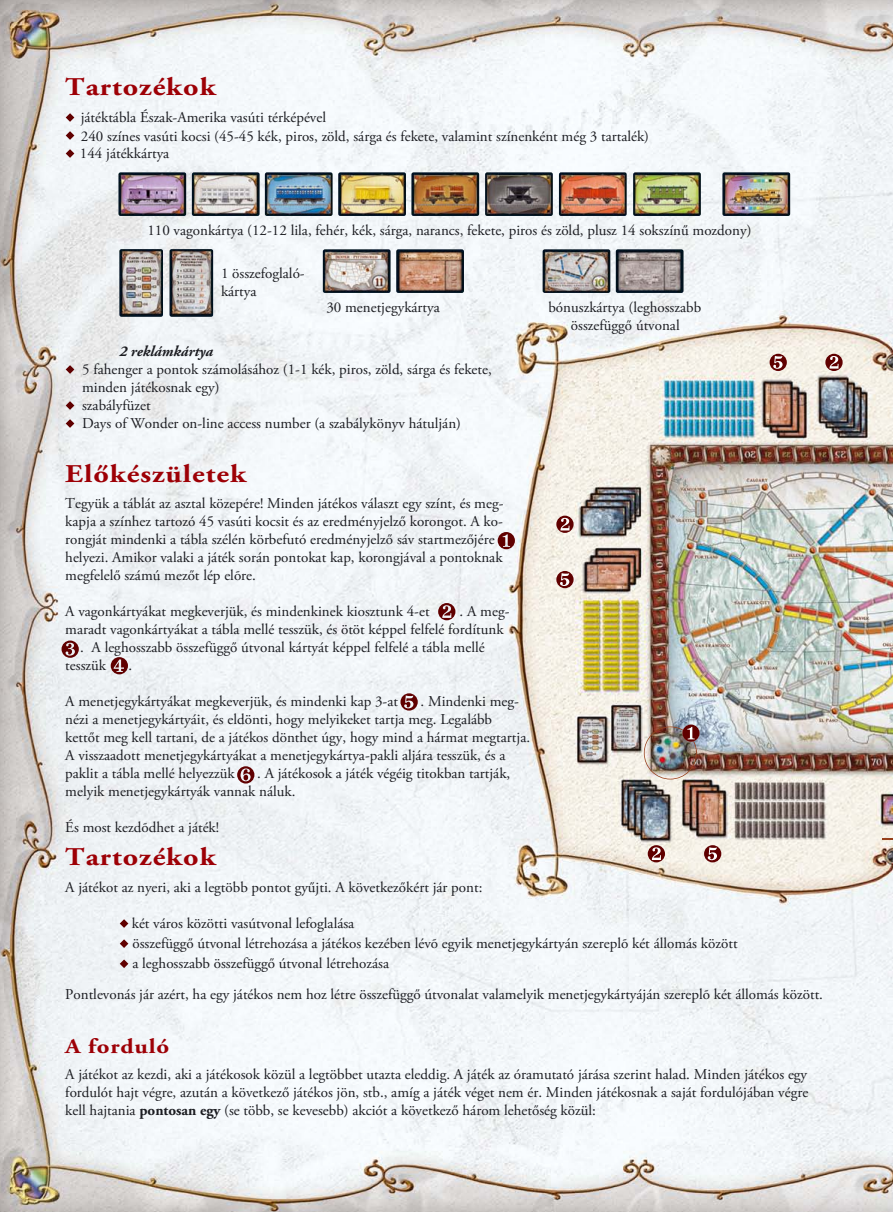
<style>
.page{position:relative;width:893px;height:1212px;background:#fff}
.page>*{position:absolute;margin:0;border:0;box-sizing:border-box;transform-origin:0 0}
.t1{font:700 25.5px "Adobe Garamond Pro";letter-spacing:.035em;color:#9d0006;scale:1.18 1}
.t2{font:700 21px "Adobe Garamond Pro";letter-spacing:.035em;color:#9d0006;scale:1.18 1}
.t3{font:15px/18px "Adobe Garamond Pro";color:#1b1c21}
.t4{font:italic 700 15px "Adobe Garamond Pro";color:#1b1c21}
.s1{font-weight:700}
</style>
<div class="page">
<img style="left:1px;top:0;width:891px;height:1212px">
<svg style="left:66px;top:113px;width:8px;height:9px"></svg>
<svg style="left:66px;top:131px;width:8px;height:9px"></svg>
<svg style="left:66px;top:149px;width:8px;height:9px"></svg>
<svg style="left:66px;top:365px;width:8px;height:9px"></svg>
<svg style="left:66px;top:401px;width:8px;height:9px"></svg>
<svg style="left:66px;top:419px;width:8px;height:9px"></svg>
<svg style="left:497px;top:532px;width:18px;height:17px"></svg>
<svg style="left:438px;top:603px;width:17px;height:17px"></svg>
<svg style="left:62px;top:641px;width:17px;height:17px"></svg>
<svg style="left:111px;top:657px;width:17px;height:17px"></svg>
<svg style="left:400px;top:693px;width:18px;height:18px"></svg>
<svg style="left:237px;top:766px;width:17px;height:18px"></svg>
<svg style="left:120px;top:919px;width:8px;height:9px"></svg>
<svg style="left:120px;top:939px;width:8px;height:9px"></svg>
<svg style="left:120px;top:959px;width:8px;height:9px"></svg>
<img style="left:722px;top:172px;width:68px;height:44px">
<img style="left:118px;top:172px;width:68px;height:44px">
<img style="left:192px;top:172px;width:67px;height:44px">
<img style="left:265px;top:172px;width:67px;height:44px">
<img style="left:338px;top:172px;width:68px;height:44px">
<img style="left:411px;top:172px;width:68px;height:44px">
<img style="left:485px;top:172px;width:68px;height:44px">
<img style="left:559px;top:172px;width:67px;height:44px">
<img style="left:633px;top:172px;width:67px;height:44px">
<img style="left:119px;top:249px;width:44px;height:68px">
<img style="left:169px;top:249px;width:44px;height:68px">
<img style="left:643px;top:725px;width:56px;height:54px">
<svg style="left:825px;top:354px;width:17px;height:17px"></svg>
<svg style="left:769px;top:354px;width:17px;height:17px"></svg>
<svg style="left:556px;top:516px;width:17px;height:17px"></svg>
<svg style="left:556px;top:571px;width:17px;height:17px"></svg>
<svg style="left:647px;top:845px;width:18px;height:17px"></svg>
<svg style="left:704px;top:845px;width:17px;height:17px"></svg>
<img style="left:396px;top:249px;width:68px;height:44px">
<img style="left:542px;top:249px;width:68px;height:44px">
<img style="left:615px;top:249px;width:68px;height:44px">
<img style="left:323px;top:249px;width:67px;height:44px">
<h1 class="t1" style="left:65px;top:72px;width:129px">Tartozékok</h1>
<p class="t3" style="left:81px;top:108px;width:570px;line-height:19px">játéktábla Észak-Amerika vasúti térképével<br>240 színes vasúti kocsi (45-45 kék, piros, zöld, sárga és fekete, valamint színenként még 3 tartalék)</p>
<p class="t3" style="left:80px;top:144px;width:91px">144 játékkártya</p>
<p class="t3" style="left:147px;top:221px;width:605px">110 vagonkártya (12-12 lila, fehér, kék, sárga, narancs, fekete, piros és zöld, plusz 14 sokszínű mozdony)</p>
<p class="t3" style="left:221px;top:265px;width:85px">1 összefoglaló&shy;kártya</p>
<p class="t3" style="left:326px;top:298px;width:115px">30 menetjegykártya</p>
<p class="t3" style="left:548px;top:298px;width:154px;text-align:center">bónuszkártya (leghosszabb összefüggő útvonal</p>
<p class="t4" style="left:119px;top:342px;width:95px">2 reklámkártya</p>
<p class="t3" style="left:82px;top:360px;width:411px">5 fahenger a pontok számolásához (1-1 kék, piros, zöld, sárga és fekete, minden játékosnak egy)<br>szabályfüzet<br>Days of Wonder on-line access number (a szabálykönyv hátulján)</p>
<h1 class="t1" style="left:65px;top:459px;width:155px">Előkészületek</h1>
<p class="t3" style="left:65px;top:495px;width:439px">Tegyük a táblát az asztal közepére! Minden játékos választ egy színt, és meg&shy;kapja a színhez tartozó 45 vasúti kocsit és az eredményjelző korongot. A ko&shy;rongját mindenki a tábla szélén körbefutó eredményjelző sáv startmezőjére helyezi. Amikor valaki a játék során pontokat kap, korongjával a pontoknak megfelelő számú mezőt lép elõre.</p>
<p class="t3" style="left:65px;top:603px;width:366px">A vagonkártyákat megkeverjük, és mindenkinek kiosztunk 4-et</p>
<p class="t3" style="left:459px;top:603px;width:51px">. A meg-</p>
<p class="t3" style="left:65px;top:621px;width:440px">maradt vagonkártyákat a tábla mellé tesszük, és ötöt képpel felfelé fordítunk</p>
<p class="t3" style="left:80px;top:639px;width:406px">. A leghosszabb összefüggő útvonal kártyát képpel felfelé a tábla mellé</p>
<p class="t3" style="left:65px;top:657px;width:42px">tesszük</p>
<p class="t3" style="left:129px;top:657px;width:5px">.</p>
<p class="t3" style="left:65px;top:693px;width:334px">A menetjegykártyákat megkeverjük, és mindenki kap 3-at</p>
<p class="t3" style="left:65px;top:693px;width:466px;text-indent:355px">. Mindenki meg&shy;nézi a menetjegykártyáit, és eldönti, hogy melyikeket tartja meg. Legalább<br>kettőt meg kell tartani, de a játékos dönthet úgy, hogy mind a hármat megtartja.<br>A visszaadott menetjegykártyákat a menetjegykártya-pakli aljára tesszük, és a paklit a tábla mellé helyezzük</p>
<p class="t3" style="left:65px;top:765px;width:446px;text-indent:192px">. A játékosok a játék végéig titokban tartják, melyik menetjegykártyák vannak náluk.</p>
<p class="t3" style="left:65px;top:819px;width:155px">És most kezdõdhet a játék!</p>
<h1 class="t1" style="left:65px;top:842px;width:129px">Tartozékok</h1>
<p class="t3" style="left:65px;top:878px;width:418px">A játékot az nyeri, aki a legtöbb pontot gyűjti. A következőkért jár pont:</p>
<p class="t3" style="left:132px;top:913px;width:607px;line-height:20.1px">két város közötti vasútvonal lefoglalása<br>összefüggő útvonal létrehozása a játékos kezében lévõ egyik menetjegykártyán szereplõ két állomás között a leghosszabb összefüggő útvonal létrehozása</p>
<p class="t3" style="left:65px;top:985px;width:759px">Pontlevonás jár azért, ha egy játékos nem hoz létre összefüggő útvonalat valamelyik menetjegykártyáján szereplõ két állomás között.</p>
<h2 class="t2" style="left:65px;top:1034px;width:89px">A forduló</h2>
<p class="t3" style="left:65px;top:1066px;width:744px;text-align:justify">A játékot az kezdi, aki a játékosok közül a legtöbbet utazta eleddig. A játék az óramutató járása szerint halad. Minden játékos egy fordulót hajt végre, azután a következő játékos jön, stb., amíg a játék véget nem ér. Minden játékosnak a saját fordulójában végre kell hajtania <span class="s1">pontosan egy</span> (se több, se kevesebb) akciót a következő három lehetőség közül:</p>
</div>
